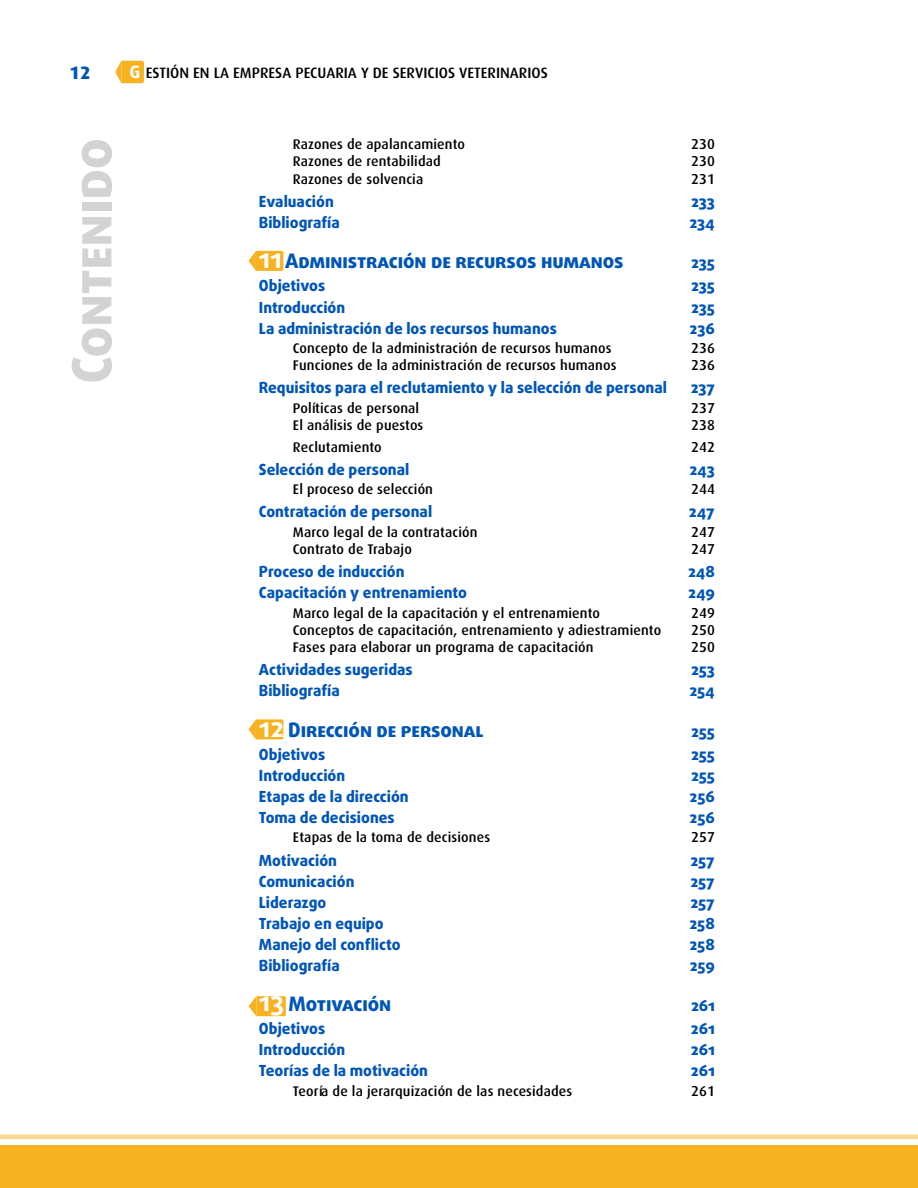
<style>
.page{position:relative;width:918px;height:1188px;background:#fff}
.page>*{position:absolute;margin:0;border:0;box-sizing:border-box;transform-origin:0 0}
.t1{font:800 54px "Daxline Pro";letter-spacing:-.005em;color:#d1d3d4}
.t2{font:800 19.95px "Daxline Pro";letter-spacing:-.005em;color:#0055b8}
.t3{font:800 18px "Dax";color:#0055b8}
.t4{font:800 15.75px "Daxline Pro";color:#0055b8}
.t5{font:800 15.3px "Daxline Pro";color:#0055b8}
.t6{font:500 15px "Dax";color:#000}
.t7{font:500 14.4px "Dax";letter-spacing:.01em;color:#000}
.t8{font:500 13.95px "Dax";letter-spacing:.01em;color:#000}
.s1{font-weight:700;font-size:18px;color:#fff}
.s2{font-style:inherit}
.s3{color:#fff}
.s4{font-weight:700;font-size:27px;color:#fff}
</style>
<div class="page">
<svg style="left:115px;top:61px;width:29px;height:22px"></svg>
<div style="left:0;top:1145px;width:918px;height:43px;background:#f6b221"></div>
<hr style="left:0;top:1135px;width:918px;height:4px;background:#fbd990">
<svg style="left:249px;top:719px;width:34px;height:20px"></svg>
<svg style="left:249px;top:251px;width:34px;height:20px"></svg>
<svg style="left:249px;top:996px;width:37px;height:20px"></svg>
<p class="t3" style="left:70px;top:62px;width:22px">12</p>
<p class="t6" style="left:129px;top:65px;width:420px"><span class="s1">G</span> ESTIÓN <span class="s2">EN LA EMPRESA</span> PECUARIA Y DE SERVICIOS VETERINARIOS</p>
<h1 class="t1" style="left:56px;top:384px;width:292px;rotate:-90deg">Contenido <span class="s3">6</span></h1>
<p class="t8" style="left:293px;top:136px;width:174px">Razones de apalancamiento</p>
<p class="t7" style="left:691px;top:136px;width:25px">230</p>
<p class="t8" style="left:293px;top:154px;width:149px">Razones de rentabilidad</p>
<p class="t7" style="left:691px;top:153px;width:25px">230</p>
<p class="t8" style="left:293px;top:171px;width:132px">Razones de solvencia</p>
<p class="t7" style="left:691px;top:171px;width:25px">231</p>
<p class="t5" style="left:259px;top:191px;width:76px">Evaluación</p>
<p class="t4" style="left:691px;top:191px;width:25px">233</p>
<p class="t5" style="left:259px;top:212px;width:82px">Bibliografía</p>
<p class="t4" style="left:689px;top:212px;width:27px">234</p>
<h2 class="t2" style="left:259px;top:248px;width:366px"><span class="s4">11</span> Administración de recursos humanos</h2>
<p class="t4" style="left:691px;top:252px;width:25px">235</p>
<p class="t5" style="left:259px;top:276px;width:68px">Objetivos</p>
<p class="t4" style="left:691px;top:275px;width:25px">235</p>
<p class="t5" style="left:259px;top:297px;width:88px">Introducción</p>
<p class="t4" style="left:691px;top:296px;width:25px">235</p>
<p class="t5" style="left:259px;top:318px;width:299px">La administración de los recursos humanos</p>
<p class="t4" style="left:690px;top:317px;width:27px">236</p>
<p class="t8" style="left:293px;top:340px;width:320px">Concepto de la administración de recursos humanos</p>
<p class="t7" style="left:691px;top:340px;width:25px">236</p>
<p class="t8" style="left:293px;top:358px;width:325px">Funciones de la administración de recursos humanos</p>
<p class="t7" style="left:691px;top:357px;width:25px">236</p>
<p class="t5" style="left:259px;top:378px;width:410px">Requisitos para el reclutamiento y la selección de personal</p>
<p class="t4" style="left:691px;top:377px;width:26px">237</p>
<p class="t8" style="left:293px;top:400px;width:128px">Políticas de personal</p>
<p class="t7" style="left:691px;top:400px;width:25px">237</p>
<p class="t8" style="left:293px;top:417px;width:132px">El análisis de puestos</p>
<p class="t7" style="left:691px;top:417px;width:25px">238</p>
<p class="t8" style="left:293px;top:439px;width:90px">Reclutamiento</p>
<p class="t7" style="left:691px;top:439px;width:25px">242</p>
<p class="t5" style="left:259px;top:459px;width:152px">Selección de personal</p>
<p class="t4" style="left:689px;top:459px;width:27px">243</p>
<p class="t8" style="left:293px;top:482px;width:142px">El proceso de selección</p>
<p class="t7" style="left:691px;top:481px;width:25px">244</p>
<p class="t5" style="left:259px;top:502px;width:175px">Contratación de personal</p>
<p class="t4" style="left:689px;top:501px;width:27px">247</p>
<p class="t8" style="left:293px;top:524px;width:186px">Marco legal de la contratación</p>
<p class="t7" style="left:691px;top:524px;width:25px">247</p>
<p class="t8" style="left:293px;top:541px;width:120px">Contrato de Trabajo</p>
<p class="t7" style="left:691px;top:541px;width:25px">247</p>
<p class="t5" style="left:259px;top:561px;width:147px">Proceso de inducción</p>
<p class="t4" style="left:688px;top:561px;width:28px">248</p>
<p class="t5" style="left:259px;top:582px;width:210px">Capacitación y entrenamiento</p>
<p class="t4" style="left:688px;top:582px;width:28px">249</p>
<p class="t8" style="left:293px;top:605px;width:309px">Marco legal de la capacitación y el entrenamiento</p>
<p class="t7" style="left:691px;top:605px;width:25px">249</p>
<p class="t8" style="left:293px;top:622px;width:370px">Conceptos de capacitación, entrenamiento y adiestramiento</p>
<p class="t7" style="left:691px;top:622px;width:25px">250</p>
<p class="t8" style="left:293px;top:639px;width:302px">Fases para elaborar un programa de capacitación</p>
<p class="t7" style="left:691px;top:639px;width:25px">250</p>
<p class="t5" style="left:259px;top:660px;width:155px">Actividades sugeridas</p>
<p class="t4" style="left:691px;top:659px;width:25px">253</p>
<p class="t5" style="left:259px;top:681px;width:82px">Bibliografía</p>
<p class="t4" style="left:689px;top:680px;width:27px">254</p>
<h2 class="t2" style="left:259px;top:716px;width:226px"><span class="s4">12</span> Dirección de personal</h2>
<p class="t4" style="left:691px;top:721px;width:25px">255</p>
<p class="t5" style="left:259px;top:744px;width:68px">Objetivos</p>
<p class="t4" style="left:691px;top:744px;width:25px">255</p>
<p class="t5" style="left:259px;top:765px;width:88px">Introducción</p>
<p class="t4" style="left:691px;top:765px;width:25px">255</p>
<p class="t5" style="left:259px;top:786px;width:151px">Etapas de la dirección</p>
<p class="t4" style="left:690px;top:786px;width:27px">256</p>
<p class="t5" style="left:259px;top:807px;width:137px">Toma de decisiones</p>
<p class="t4" style="left:690px;top:807px;width:27px">256</p>
<p class="t8" style="left:293px;top:830px;width:199px">Etapas de la toma de decisiones</p>
<p class="t7" style="left:691px;top:829px;width:25px">257</p>
<p class="t5" style="left:259px;top:850px;width:80px">Motivación</p>
<p class="t4" style="left:690px;top:849px;width:26px">257</p>
<p class="t5" style="left:259px;top:871px;width:97px">Comunicación</p>
<p class="t4" style="left:690px;top:870px;width:26px">257</p>
<p class="t5" style="left:259px;top:892px;width:69px">Liderazgo</p>
<p class="t4" style="left:690px;top:892px;width:26px">257</p>
<p class="t5" style="left:259px;top:913px;width:126px">Trabajo en equipo</p>
<p class="t4" style="left:690px;top:913px;width:27px">258</p>
<p class="t5" style="left:259px;top:934px;width:143px">Manejo del conflicto</p>
<p class="t4" style="left:690px;top:934px;width:27px">258</p>
<p class="t5" style="left:259px;top:955px;width:82px">Bibliografía</p>
<p class="t4" style="left:690px;top:955px;width:27px">259</p>
<h2 class="t2" style="left:259px;top:991px;width:134px"><span class="s4">13</span> Motivación</h2>
<p class="t4" style="left:691px;top:995px;width:25px">261</p>
<p class="t5" style="left:259px;top:1019px;width:68px">Objetivos</p>
<p class="t4" style="left:691px;top:1018px;width:26px">261</p>
<p class="t5" style="left:259px;top:1040px;width:88px">Introducción</p>
<p class="t4" style="left:691px;top:1039px;width:26px">261</p>
<p class="t5" style="left:259px;top:1061px;width:171px">Teorías de la motivación</p>
<p class="t4" style="left:691px;top:1060px;width:26px">261</p>
<p class="t8" style="left:293px;top:1083px;width:281px">Teoría de la jerarquización de las necesidades</p>
<p class="t7" style="left:691px;top:1083px;width:25px">261</p>
</div>
